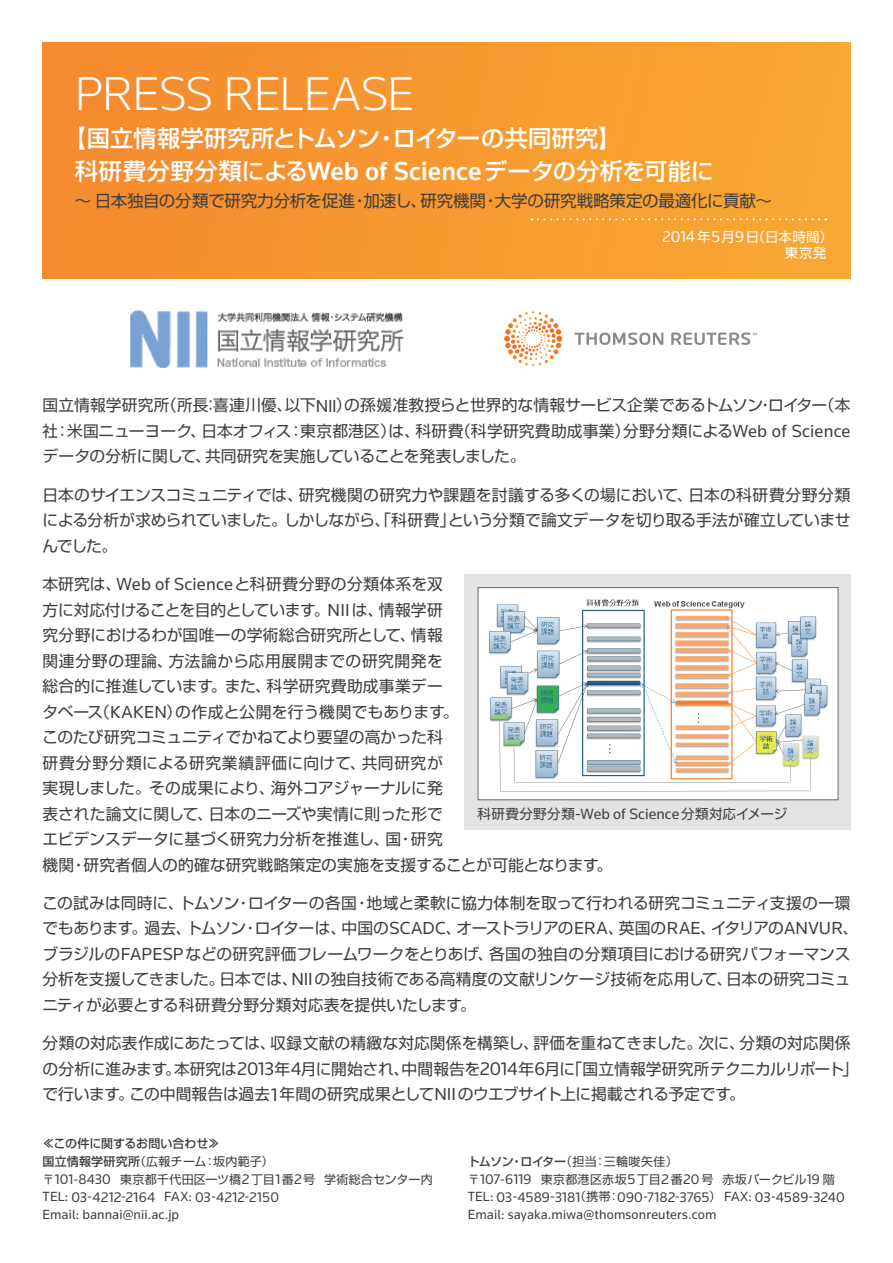
<style>
.page{position:relative;width:893px;height:1263px;background:#fff}
.page>*{position:absolute;margin:0;border:0;box-sizing:border-box;transform-origin:0 0}
.t1{font:300 49.2px "Knowledge";letter-spacing:-.015em;color:#fff}
.t2{font:23.25px/32.7px "Shin Go Pro Medium 90 msp RKSJ H";letter-spacing:.005em;color:#fff}
.t3{font:16.5px "Shin Go Pro Regular 90 msp RKSJ H";letter-spacing:-.01em;color:#3e3e3f}
.t4{font:15.75px/25.5px "Shin Go Pro Regular 90 msp RKSJ H";letter-spacing:-.005em;color:#3e3e3f}
.t5{font:14.4px "Knowledge";letter-spacing:.005em;color:#3e3e3f}
.t6{font:13.8px "Knowledge";letter-spacing:.01em;color:#3e3e3f}
.t7{font:13.5px "Shin Go Pro Regular 90 msp RKSJ H";letter-spacing:.035em;color:#3e3e3f}
.t8{font:13.5px/16.5px "Shin Go Pro Regular 90 msp RKSJ H";letter-spacing:.02em;color:#fff}
.t9{font:12px/17.7px "Shin Go Pro Regular 90 msp RKSJ H";letter-spacing:.02em;color:#3e3e3f}
.t10{font:12px "Shin Go Pro Medium 90 msp RKSJ H";letter-spacing:-.01em;color:#3e3e3f}
.s1{font-family:"Knowledge";font-weight:500;font-size:26.7px}
.s2{font-family:"Knowledge";font-size:16.2px}
.s3{font-family:"Knowledge";font-size:18.15px}
.s4{font-family:"Knowledge";font-size:18.9px}
.s5{font-family:"Knowledge";font-size:15.45px}
.s6{font-family:"Shin Go Pro Medium 90 msp RKSJ H"}
.s7{font-family:"Knowledge";font-size:14.4px}
.s8{font-family:"Knowledge";font-size:13.8px}
.s9{font-size:13.8px}
.s10{font-family:"Shin Go Pro Regular 90 msp RKSJ H";font-size:12px}
</style>
<div class="page">
<div style="left:43px;top:43px;width:807px;height:236px;background:linear-gradient(to right,#f68a2f,#f8a832)"></div>
<svg style="left:538px;top:218px;width:288px;height:2px"></svg>
<svg style="left:574px;top:332px;width:183px;height:13px"></svg>
<svg style="left:504px;top:311px;width:58px;height:55px"></svg>
<img style="left:130px;top:310px;width:274px;height:58px">
<div style="left:464px;top:574px;width:386px;height:255px;background:#e5e3e1"></div>
<div style="left:478px;top:588px;width:360px;height:212px;background:#fff"></div>
<img style="left:489px;top:599px;width:339px;height:193px">
<div style="left:478px;top:587px;width:360px;height:213px;border:1px solid #67696b"></div>
<h1 class="t1" style="left:75px;top:65px;width:341px">PRESS RELEASE</h1>
<h2 class="t2" style="left:75px;top:126px;width:641px;text-indent:-12px">【国立情報学研究所とトムソン・ロイターの共同研究】<br>科研費分野分類による<span class="s1">Web of Science</span>データの分析を可能に</h2>
<p class="t3" style="left:75px;top:195px;width:699px">～日本独自の分類で研究力分析を促進・加速し、研究機関・大学の研究戦略策定の最適化に貢献～</p>
<p class="t8" style="left:785px;top:230px;width:50px;text-indent:-123px"><span class="s2">2014</span>年<span class="s2">5</span>月<span class="s2">9</span>日（日本時間）東京発</p>
<p class="t4" style="left:43px;top:395px;width:809px;text-align:justify">国立情報学研究所（所長：喜連川優、以下<span class="s3">NII</span>）の孫媛准教授らと世界的な情報サービス企業であるトムソン・ロイター（本社：米国ニューヨーク、日本オフィス：東京都港区）は、科研費（科学研究費助成事業）分野分類による<span class="s3">Web of Science</span>データの分析に関して、共同研究を実施していることを発表しました。</p>
<p class="t4" style="left:43px;top:484px;width:809px;text-align:justify">日本のサイエンスコミュニティでは、研究機関の研究力や課題を討議する多くの場において、日本の科研費分野分類による分析が求められていました。しかしながら、「科研費」という分類で論文データを切り取る手法が確立していませんでした。</p>
<p class="t4" style="left:43px;top:573px;width:571px">本研究は、<span class="s3">Web of Science</span>と科研費分野の分類体系を双<br>方に対応付けることを目的としています。<span class="s3">NII</span>は、情報学研<br>究分野におけるわが国唯一の学術総合研究所として、情報<br>関連分野の理論、方法論から応用展開までの研究開発を<br>総合的に推進しています。また、科学研究費助成事業デー<br>タベース（<span class="s3">KAKEN</span>）の作成と公開を行う機関でもあります。<br>このたび研究コミュニティでかねてより要望の高かった科<br>研費分野分類による研究業績評価に向けて、共同研究が<br>実現しました。その成果により、海外コアジャーナルに発<br>表された論文に関して、日本のニーズや実情に則った形で<br>エビデンスデータに基づく研究力分析を推進し、国・研究<br>機関・研究者個人の的確な研究戦略策定の実施を支援することが可能となります。</p>
<p class="t4" style="left:43px;top:892px;width:817px">この試みは同時に、トムソン・ロイターの各国・地域と柔軟に協力体制を取って行われる研究コミュニティ支援の一環でもあります。過去、トムソン・ロイターは、中国の<span class="s3">SCADC</span>、オーストラリアの<span class="s3">ERA</span>、英国の<span class="s3">RAE</span>、イタリアの<span class="s3">ANVUR</span>、ブラジルの<span class="s3">FAPESP</span>などの研究評価フレームワークをとりあげ、各国の独自の分類項目における研究パフォーマンス分析を支援してきました。日本では、<span class="s3">NII</span>の独自技術である高精度の文献リンケージ技術を応用して、日本の研究コミュニティが必要とする科研費分野分類対応表を提供いたします。</p>
<p class="t4" style="left:43px;top:1032px;width:817px">分類の対応表作成にあたっては、収録文献の精緻な対応関係を構築し、評価を重ねてきました。次に、分類の対応関係の分析に進みます。本研究は<span class="s4">2013</span>年<span class="s4">4</span>月に開始され、中間報告を<span class="s4">2014</span>年<span class="s4">6</span>月に「国立情報学研究所テクニカルリポート」で行います。この中間報告は過去<span class="s4">1</span>年間の研究成果として<span class="s3">NII</span>のウエブサイト上に掲載される予定です。</p>
<p class="t7" style="left:477px;top:808px;width:312px">科研費分野分類<span class="s5">-Web of Science</span>分類対応イメージ</p>
<p class="t10" style="left:43px;top:1139px;width:179px">≪この件に関するお問い合わせ≫</p>
<p class="t9" style="left:43px;top:1154px;width:392px"><span class="s6">国立情報学研究所</span>（広報チーム：坂内範子）<br>〒<span class="s7">101</span><span class="s8">-</span><span class="s7">8430</span> 東京都千代田区一ツ橋<span class="s7">2</span>丁目<span class="s7">1</span>番<span class="s7">2</span>号 学術総合センター内</p>
<p class="t5" style="left:43px;top:1192px;width:238px"><span class="s9">TEL:</span> 03<span class="s9">-</span>4212<span class="s9">-</span>2164 <span class="s9">FAX:</span> 03<span class="s9">-</span>4212<span class="s9">-</span>2150</p>
<p class="t6" style="left:43px;top:1210px;width:138px">Email: bannai@nii.ac.jp</p>
<p class="t9" style="left:468px;top:1154px;width:369px"><span class="s6">トムソン・ロイター</span>（担当：三輪唆矢佳）<br>〒<span class="s7">107</span><span class="s8">-</span><span class="s7">6119</span> 東京都港区赤坂<span class="s7">5</span>丁目<span class="s7">2</span>番<span class="s7">20</span>号 赤坂パークビル<span class="s7">19</span> 階</p>
<p class="t5" style="left:468px;top:1192px;width:379px"><span class="s9">TEL:</span> 03<span class="s9">-</span>4589<span class="s9">-</span>3181<span class="s10">（携帯：</span>090<span class="s9">-</span>7182<span class="s9">-</span>3765<span class="s10">）</span> <span class="s9">FAX:</span> 03<span class="s9">-</span>4589<span class="s9">-</span>3240</p>
<p class="t6" style="left:468px;top:1210px;width:250px">Email: sayaka.miwa@thomsonreuters.com</p>
</div>
